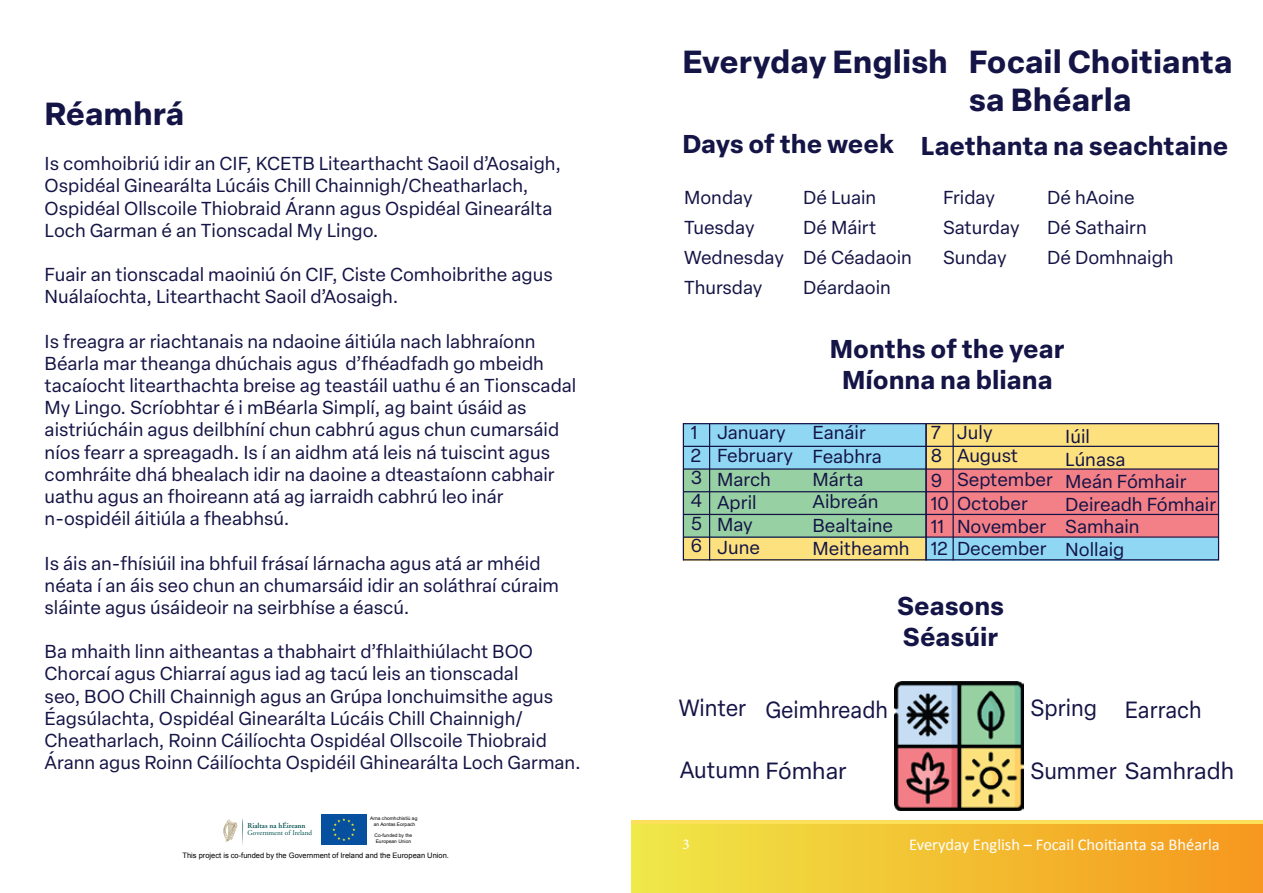
<style>
.page{position:relative;width:1263px;height:893px;background:#fff}
.page>*{position:absolute;margin:0;border:0;box-sizing:border-box;transform-origin:0 0}
.t1{font:700 31.5px/38.8px "Elza Text";color:#141446}
.t2{font:700 25.35px/30.6px "Elza Text";color:#141446;text-align:center}
.t3{font:23.1px "Elza Text";color:#141446;scale:.95 1}
.t4{font:23.1px "Elza Text";color:#141446;scale:.94 1}
.t5{font:18.45px/22.2px "Elza Text";color:#141446}
.t6{font:16.5px "Calibri";color:#fff}
.t7{font:500 15px "Minion Pro";color:#fff}
.t8{font:7.5px "Arial";color:#000}
.t9{font:600 7.5px "Adobe Garamond";color:#075350}
.t10{font:7.2px "Adobe Garamond";color:#075350}
.t11{font:4.95px/5.8px "Arial";color:#000;text-align:center}
</style>
<div class="page">
<div style="left:631px;top:821px;width:632px;height:72px;background:linear-gradient(to right,#fde05a,#fde05a)"></div>
<div style="left:631px;top:825px;width:632px;height:68px;background:linear-gradient(to right,#efe948,#f6971d)"></div>
<div style="left:926px;top:538px;width:292px;height:22px;background:#8fd7f3"></div>
<div style="left:926px;top:423px;width:292px;height:46px;background:#fce17e"></div>
<div style="left:926px;top:469px;width:292px;height:68px;background:#f37f87"></div>
<div style="left:683px;top:537px;width:243px;height:23px;background:#fce17e"></div>
<div style="left:684px;top:469px;width:242px;height:68px;background:#97d0a2"></div>
<div style="left:683px;top:424px;width:243px;height:45px;background:#8fd7f3"></div>
<img style="left:894px;top:682px;width:129px;height:129px">
<div style="left:683px;top:423px;width:536px;height:138px;border:1px solid #141446"></div>
<hr style="left:683px;top:559px;width:535px;height:1px;background:#141446">
<hr style="left:683px;top:536px;width:535px;height:2px;background:#141446">
<hr style="left:683px;top:514px;width:535px;height:1px;background:#141446">
<hr style="left:683px;top:491px;width:535px;height:1px;background:#141446">
<hr style="left:683px;top:468px;width:535px;height:2px;background:#141446">
<hr style="left:683px;top:446px;width:535px;height:1px;background:#141446">
<hr style="left:925px;top:424px;width:2px;height:136px;background:#141446">
<hr style="left:709px;top:424px;width:1px;height:136px;background:#141446">
<hr style="left:952px;top:424px;width:2px;height:136px;background:#141446">
<svg style="left:223px;top:818px;width:20px;height:27px"></svg>
<div style="left:321px;top:814px;width:46px;height:31px;background:#06509f"></div>
<svg style="left:332px;top:818px;width:23px;height:23px"></svg>
<h1 class="t1" style="left:45px;top:93px;width:141px">Réamhrá</h1>
<p class="t5" style="left:45px;top:152px;width:518px">Is comhoibriú idir an CIF, KCETB Litearthacht Saoil d’Aosaigh, Ospidéal Ginearálta Lúcáis Chill Chainnigh/Cheatharlach, Ospidéal Ollscoile Thiobraid Árann agus Ospidéal Ginearálta Loch Garman é an Tionscadal My Lingo.</p>
<p class="t5" style="left:45px;top:263px;width:510px">Fuair an tionscadal maoiniú ón CIF, Ciste Comhoibrithe agus<br>Nuálaíochta, Litearthacht Saoil d’Aosaigh.</p>
<p class="t5" style="left:45px;top:329px;width:533px">Is freagra ar riachtanais na ndaoine áitiúla nach labhraíonn Béarla mar theanga dhúchais agus d’fhéadfadh go mbeidh tacaíocht litearthachta breise ag teastáil uathu é an Tionscadal My Lingo. Scríobhtar é i mBéarla Simplí, ag baint úsáid as aistriúcháin agus deilbhíní chun cabhrú agus chun cumarsáid níos fearr a spreagadh. Is í an aidhm atá leis ná tuiscint agus comhráite dhá bhealach idir na daoine a dteastaíonn cabhair uathu agus an fhoireann atá ag iarraidh cabhrú leo inár n-ospidéil áitiúla a fheabhsú.</p>
<p class="t5" style="left:45px;top:551px;width:516px">Is áis an-fhísiúil ina bhfuil frásaí lárnacha agus atá ar mhéid néata í an áis seo chun an chumarsáid idir an soláthraí cúraim sláinte agus úsáideoir na seirbhíse a éascú.</p>
<p class="t5" style="left:45px;top:640px;width:538px">Ba mhaith linn aitheantas a thabhairt d’fhlaithiúlacht BOO Chorcaí agus Chiarraí agus iad ag tacú leis an tionscadal<br>seo, BOO Chill Chainnigh agus an Grúpa Ionchuimsithe agus Éagsúlachta, Ospidéal Ginearálta Lúcáis Chill Chainnigh/ Cheatharlach, Roinn Cáilíochta Ospidéal Ollscoile Thiobraid Árann agus Roinn Cáilíochta Ospidéil Ghinearálta Loch Garman.</p>
<p class="t11" style="left:370px;top:815px;width:49px">Arna chomhchistiú ag an Aontas Eorpach</p>
<p class="t11" style="left:375px;top:832px;width:39px;text-align:left">Co-funded by the<br>European Union</p>
<p class="t8" style="left:183px;top:851px;width:268px">This project is co-funded by the Government of Ireland and the European Union.</p>
<p class="t9" style="left:248px;top:822px;width:60px">Rialtas na hÉireann</p>
<p class="t10" style="left:248px;top:829px;width:66px">Government of Ireland</p>
<h1 class="t1" style="left:682px;top:41px;width:267px">Everyday English</h1>
<h1 class="t1" style="left:969px;top:41px;width:265px">Focail Choitianta sa Bhéarla</h1>
<h2 class="t2" style="left:921px;top:129px;width:309px">Laethanta na seachtaine</h2>
<h2 class="t2" style="left:682px;top:128px;width:213px">Days of the week</h2>
<p class="t5" style="left:684px;top:181px;width:101px;line-height:30px">Monday<br>Tuesday<br>Wednesday<br>Thursday</p>
<p class="t5" style="left:803px;top:182px;width:110px;line-height:30px">Dé Luain<br>Dé Máirt<br>Dé Céadaoin<br>Déardaoin</p>
<p class="t5" style="left:943px;top:181px;width:78px;line-height:30px">Friday<br>Saturday<br>Sunday</p>
<p class="t5" style="left:1047px;top:182px;width:128px;line-height:30px">Dé hAoine<br>Dé Sathairn<br>Dé Domhnaigh</p>
<h2 class="t2" style="left:830px;top:333px;width:236px">Months of the year<br>Míonna na bliana</h2>
<p class="t5" style="left:812px;top:420px;width:99px;line-height:23.1px">Eanáir<br>Feabhra<br>Márta<br>Aibreán<br>Bealtaine<br>Meitheamh</p>
<p class="t5" style="left:691px;top:420px;width:104px;line-height:23px">1 January<br>2 February<br>3 March<br>4 April<br>5 May<br>6 June</p>
<p class="t5" style="left:931px;top:420px;width:124px;line-height:23.2px">7 July<br>8 August<br>9 September<br>10 October<br>11 November<br>12 December</p>
<p class="t5" style="left:1065px;top:425px;width:152px">Iúil<br>Lúnasa<br>Meán Fómhair<br>Deireadh Fómhair<br>Samhain<br>Nollaig</p>
<h2 class="t2" style="left:897px;top:590px;width:109px;text-align:left">Seasons<br>Séasúir</h2>
<p class="t3" style="left:679px;top:691px;width:73px">Winter</p>
<p class="t3" style="left:1030px;top:691px;width:72px">Spring</p>
<p class="t4" style="left:765px;top:692px;width:132px">Geimhreadh</p>
<p class="t4" style="left:1125px;top:692px;width:83px">Earrach</p>
<p class="t3" style="left:680px;top:753px;width:177px">Autumn Fómhar</p>
<p class="t3" style="left:1030px;top:754px;width:216px">Summer Samhradh</p>
<p class="t7" style="left:682px;top:834px;width:9px">3</p>
<p class="t6" style="left:909px;top:834px;width:312px">Everyday English – Focail Choitianta sa Bhéarla</p>
</div>
